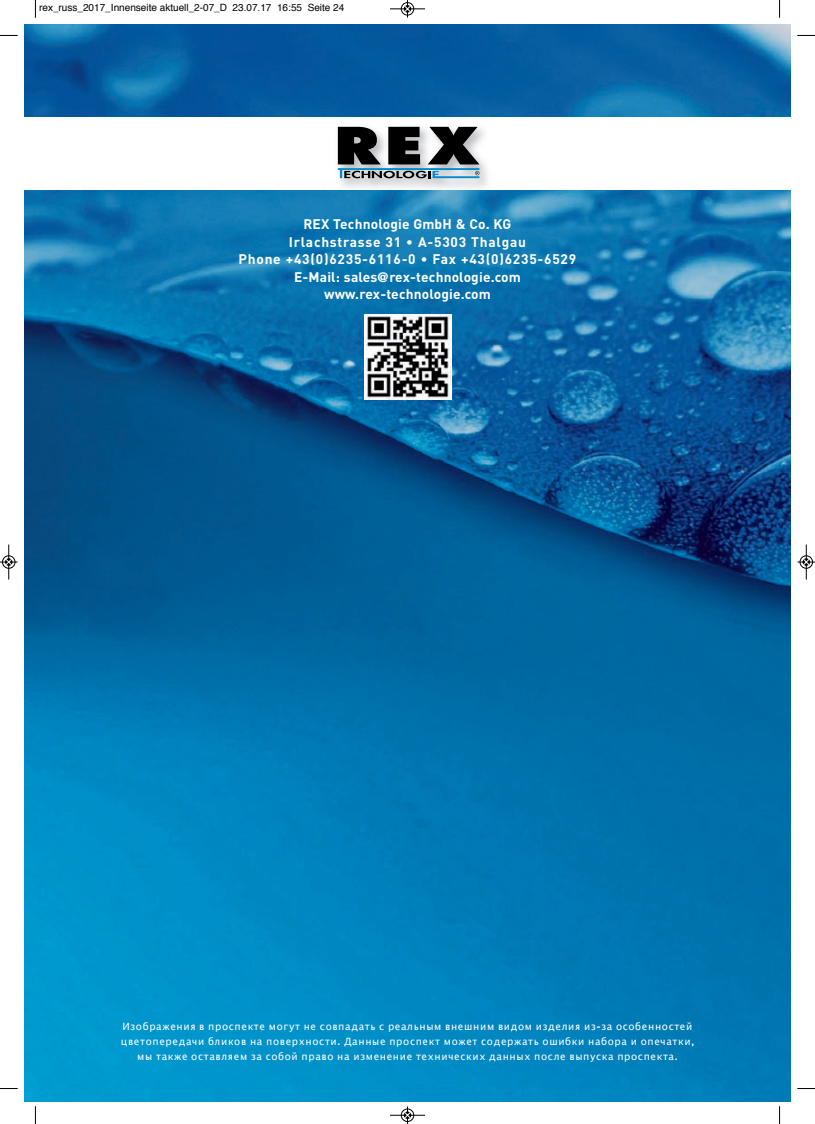
<style>
.page{position:relative;width:815px;height:1124px;background:#fff}
.page>*{position:absolute;margin:0;border:0;box-sizing:border-box;transform-origin:0 0}
.t1{font:700 13.75px/17.5px "DIN";letter-spacing:.01em;color:#fff;text-align:center}
.t2{font:10px/15px "Lucida Grande";letter-spacing:.065em;color:#fff;text-align:center}
.t3{font:10px "Helvetica";color:#000}
.s1{font-family:"Frutiger";font-weight:900}
.s2{font-family:"DIN";font-weight:700}
</style>
<div class="page">
<img style="left:25px;top:25px;width:766px;height:1076px">
<div style="left:18px;top:117px;width:779px;height:72px;background:#fff"></div>
<div style="left:364px;top:314px;width:88px;height:85px;background:#fff"></div>
<img style="left:366px;top:314px;width:85px;height:85px">
<img style="left:323px;top:126px;width:190px;height:71px">
<svg style="left:338px;top:127px;width:141px;height:51px;background:#5b6367"></svg>
<svg style="left:35px;top:0;width:1px;height:18px"></svg>
<svg style="left:0;top:35px;width:18px;height:1px"></svg>
<svg style="left:779px;top:0;width:1px;height:18px"></svg>
<svg style="left:797px;top:35px;width:18px;height:1px"></svg>
<svg style="left:35px;top:1106px;width:1px;height:17px"></svg>
<svg style="left:0;top:1088px;width:18px;height:1px"></svg>
<svg style="left:779px;top:1106px;width:1px;height:17px"></svg>
<svg style="left:797px;top:1088px;width:18px;height:1px"></svg>
<div style="left:401px;top:2px;width:13px;height:14px;border:1px solid #fff;border-radius:50%"></div>
<hr style="left:390px;top:9px;width:35px;height:1px;background:#000">
<div style="left:401px;top:2px;width:13px;height:13px;border:1px solid #000;border-radius:50%"></div>
<svg style="left:404px;top:0;width:7px;height:18px"></svg>
<hr style="left:390px;top:1114px;width:35px;height:1px;background:#000">
<div style="left:401px;top:1108px;width:13px;height:13px;border:1px solid #000;border-radius:50%"></div>
<svg style="left:404px;top:1106px;width:7px;height:17px"></svg>
<hr style="left:9px;top:544px;width:1px;height:35px;background:#000">
<div style="left:2px;top:555px;width:13px;height:13px;border:1px solid #000;border-radius:50%"></div>
<svg style="left:0;top:558px;width:18px;height:7px"></svg>
<hr style="left:806px;top:544px;width:1px;height:35px;background:#000">
<div style="left:800px;top:555px;width:13px;height:13px;border:1px solid #000;border-radius:50%"></div>
<svg style="left:798px;top:558px;width:17px;height:7px"></svg>
<p class="t3" style="left:39px;top:4px;width:307px">rex_russ_2017_Innenseite aktuell_2-07_D 23.07.17 16:55 Seite 24</p>
<h1 class="t1" style="left:239px;top:216px;width:339px">REX Technologie GmbH &amp; Co. KG<br>Irlachstrasse 31 • A-5303 Thalgau<br>Phone +43(0)6235-6116-0 • Fax +43(0)6235-6529<br>E-Mail: sales<span class="s1">@</span>rex-technologie.com www.rex-technologie.com</h1>
<p class="t2" style="left:121px;top:1018px;width:575px">изображения в проспекте могут не совпадать с реальным внешним видом изделия из<span class="s2">-</span>за особенностей цветопередачи бликов на поверхности<span class="s2">.</span> данные проспект может содержать ошибки набора и опечатки<span class="s2">, </span>мы также оставляем за собой право на изменение технических данных после выпуска проспекта<span class="s2">.</span></p>
</div>
